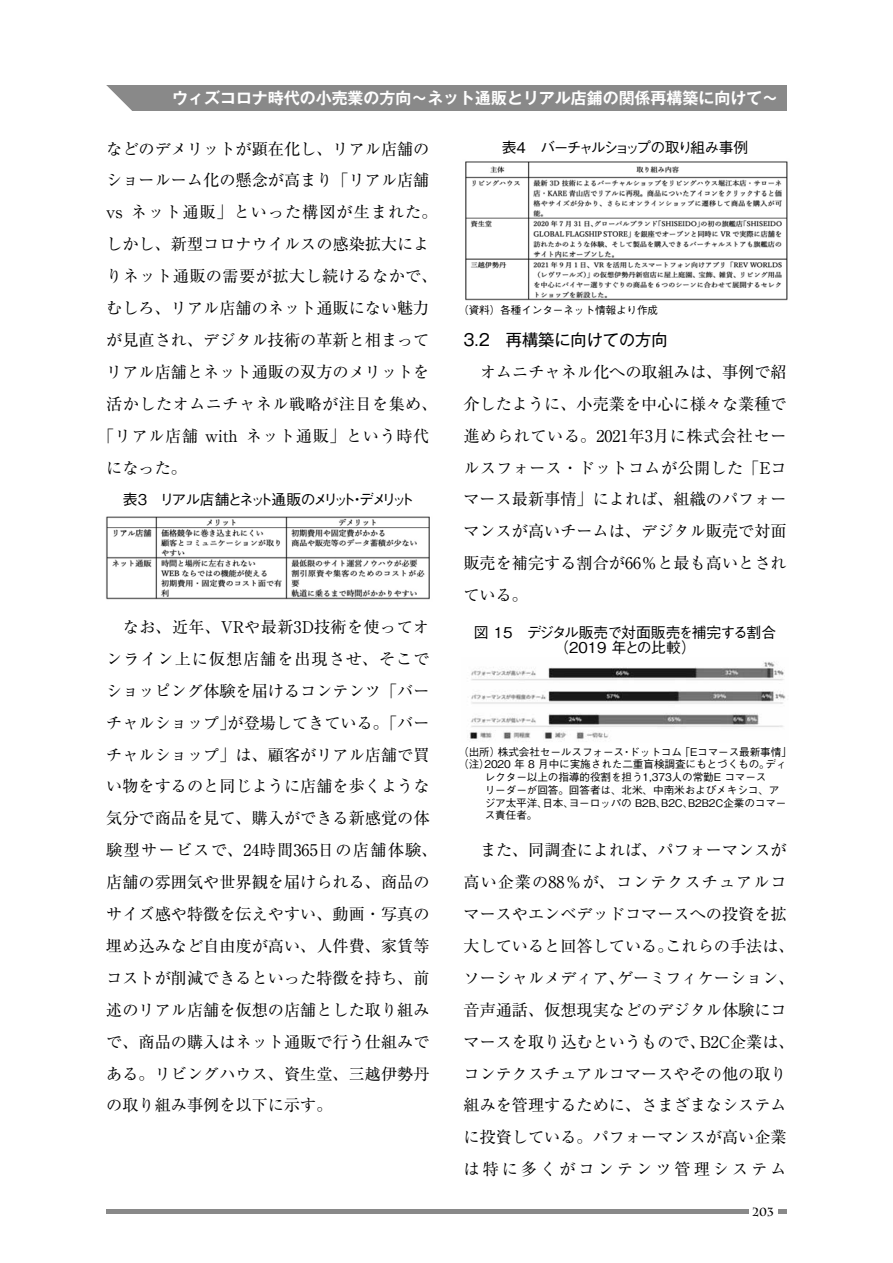
<style>
.page{position:relative;width:893px;height:1263px;background:#fff}
.page>*{position:absolute;margin:0;border:0;box-sizing:border-box;transform-origin:0 0}
.t1{font:16.2px/32px "Ryumin Pro";color:#000;text-align:justify}
.t2{font:16.2px "Ryumin Pro";letter-spacing:.03em;color:#000}
.t3{font:16.2px "Ryumin Pro";letter-spacing:.035em;color:#000}
.t4{font:16.2px "Ryumin Pro";letter-spacing:.06em;color:#000}
.t5{font:16.2px "Gothic MB101 Pro";color:#000}
.t6{font:700 15.9px "Gothic MB101 Pro De";color:#fff}
.t7{font:500 14.85px/14.9px "Gothic BBB Pro";letter-spacing:-.03em;color:#000;text-align:center}
.t8{font:500 14.85px "Gothic BBB Pro";letter-spacing:-.18em;color:#000}
.t9{font:500 14.85px "Gothic BBB Pro";letter-spacing:-.145em;color:#000}
.t10{font:700 11.7px "Charlemagne Std";color:#000}
.t11{font:500 10.65px "Gothic BBB Pro";letter-spacing:-.01em;color:#000}
</style>
<div class="page">
<div style="left:106px;top:85px;width:681px;height:26px;background:#898989"></div>
<svg style="left:106px;top:85px;width:26px;height:26px"></svg>
<hr style="left:106px;top:1210px;width:642px;height:4px;background:#898989">
<svg style="left:778px;top:1210px;width:9px;height:4px"></svg>
<img style="left:106px;top:516px;width:324px;height:84px">
<img style="left:469px;top:662px;width:317px;height:80px">
<img style="left:465px;top:161px;width:323px;height:140px">
<p class="t6" style="left:172px;top:85px;width:607px">ウィズコロナ時代の小売業の方向〜ネット通販とリアル店鋪の関係再構築に向けて〜</p>
<p class="t1" style="left:106px;top:131px;width:325px">などのデメリットが顕在化し、リアル店舗の</p>
<p class="t1" style="left:106px;top:163px;width:325px">ショールーム化の懸念が高まり「リアル店舗</p>
<p class="t4" style="left:106px;top:200px;width:333px">vs ネット通販」といった構図が生まれた。</p>
<p class="t1" style="left:106px;top:227px;width:325px">しかし、新型コロナウイルスの感染拡大によ</p>
<p class="t2" style="left:106px;top:263px;width:333px">りネット通販の需要が拡大し続けるなかで、</p>
<p class="t1" style="left:106px;top:291px;width:325px">むしろ、リアル店舗のネット通販にない魅力</p>
<p class="t1" style="left:106px;top:323px;width:325px">が見直され、デジタル技術の革新と相まって</p>
<p class="t1" style="left:106px;top:355px;width:325px">リアル店舗とネット通販の双方のメリットを</p>
<p class="t2" style="left:106px;top:391px;width:333px">活かしたオムニチャネル戦略が注目を集め、</p>
<p class="t3" style="left:98px;top:423px;width:333px">「リアル店舗 with ネット通販」という時代</p>
<p class="t1" style="left:106px;top:450px;width:82px">になった。</p>
<p class="t8" style="left:123px;top:488px;width:293px">表3　リアル店舗とネット通販のメリット・デメリット</p>
<p class="t1" style="left:106px;top:610px;width:333px;text-align:left;text-indent:16px">なお、近年、VRや最新3D技術を使ってオンライン上に仮想店舗を出現させ、そこでショッピング体験を届けるコンテンツ「バーチャルショップ」が登場してきている。「バーチャルショップ」は、顧客がリアル店舗で買い物をするのと同じように店舗を歩くような気分で商品を見て、購入ができる新感覚の体験型サービスで、24時間365日の店舗体験、店舗の雰囲気や世界観を届けられる、商品のサイズ感や特徴を伝えやすい、動画・写真の埋め込みなど自由度が高い、人件費、家賃等コストが削減できるといった特徴を持ち、前述のリアル店舗を仮想の店舗とした取り組みで、商品の購入はネット通販で行う仕組みである。リビングハウス、資生堂、三越伊勢丹の取り組み事例を以下に示す。</p>
<p class="t9" style="left:502px;top:136px;width:248px">表4　バーチャルショップの取り組み事例</p>
<p class="t11" style="left:458px;top:302px;width:202px">（資料）各種インターネット情報より作成</p>
<p class="t5" style="left:463px;top:326px;width:206px">3.2　再構築に向けての方向</p>
<p class="t1" style="left:463px;top:355px;width:325px;text-indent:16px">オムニチャネル化への取組みは、事例で紹介したように、小売業を中心に様々な業種で進められている。2021年3月に株式会社セールスフォース・ドットコムが公開した「Eコマース最新事情」によれば、組織のパフォーマンスが高いチームは、デジタル販売で対面販売を補完する割合が66％と最も高いとされている。</p>
<p class="t7" style="left:474px;top:623px;width:304px">図 15　デジタル販売で対面販売を補完する割合（2019 年との比較）</p>
<p class="t11" style="left:458px;top:743px;width:335px">（出所）株式会社セールスフォース・ドットコム「Eコマース最新事情」</p>
<p class="t11" style="left:458px;top:756px;width:330px">（注）2020 年 8 月中に実施された二重盲検調査にもとづくもの。ディ</p>
<p class="t11" style="left:485px;top:769px;width:283px">レクター以上の指導的役割を担う1,373人の常勤E コマース</p>
<p class="t11" style="left:485px;top:781px;width:296px">リーダーが回答。回答者は、北米、中南米およびメキシコ、ア</p>
<p class="t11" style="left:485px;top:794px;width:303px">ジア太平洋、日本、ヨーロッパの B2B、B2C、B2B2C企業のコマー</p>
<p class="t11" style="left:485px;top:807px;width:54px">ス責任者。</p>
<p class="t1" style="left:463px;top:833px;width:333px;text-align:center">また、同調査によれば、パフォーマンスが<br>高い企業の88％が、コンテクスチュアルコマースやエンベデッドコマースへの投資を拡大していると回答している。これらの手法は、ソーシャルメディア、ゲーミフィケーション、音声通話、仮想現実などのデジタル体験にコマースを取り込むというもので、B2C企業は、コンテクスチュアルコマースやその他の取り組みを管理するために、さまざまなシステムに投資している。パフォーマンスが高い企業は特に多くがコンテンツ管理システム</p>
<p class="t10" style="left:753px;top:1205px;width:23px">203</p>
</div>
